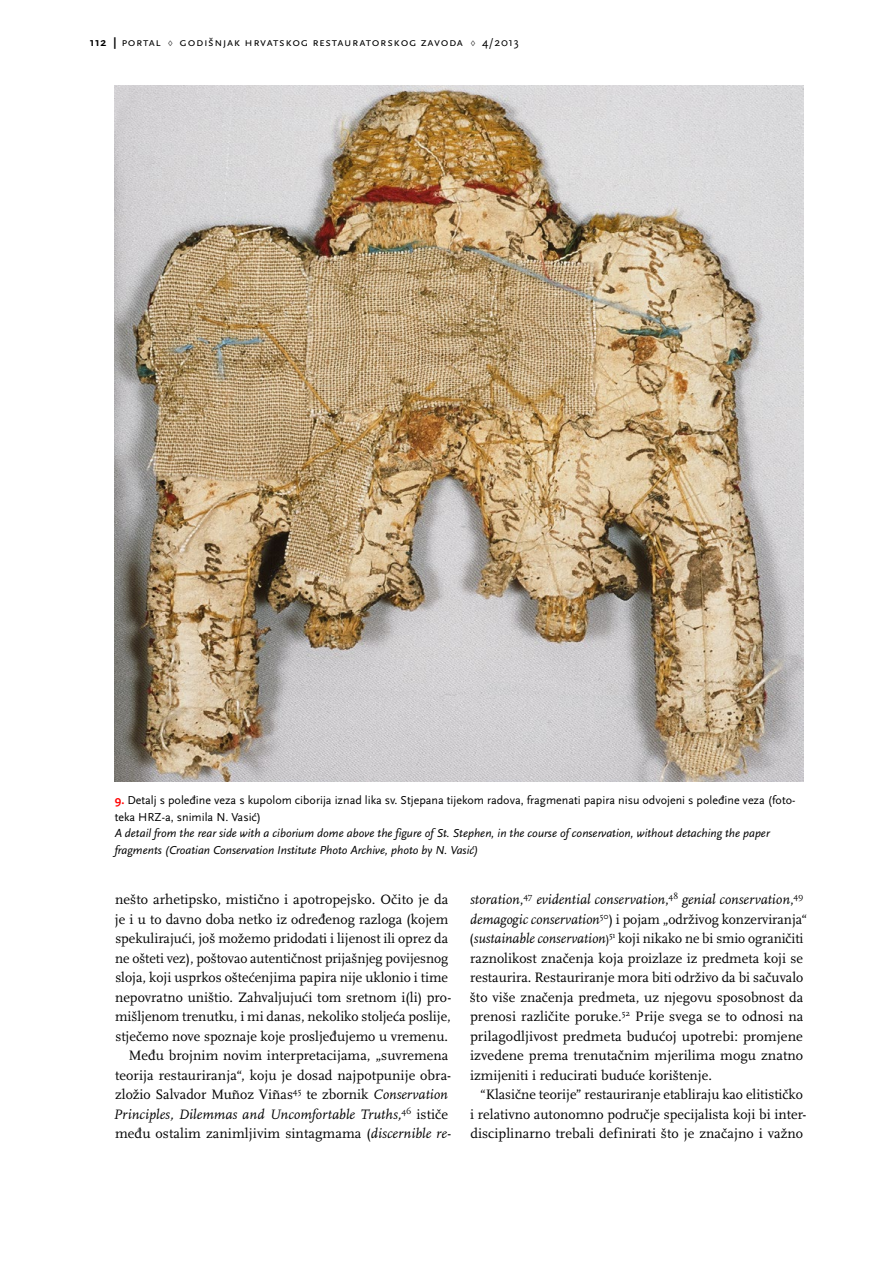
<style>
.page{position:relative;width:893px;height:1263px;background:#fff}
.page>*{position:absolute;margin:0;border:0;box-sizing:border-box;transform-origin:0 0}
.t1{font:14.25px/19.5px "Scala Pro";color:#000;text-align:right}
.t2{font:italic 12px/16.5px "Scala Sans Pro";color:#000}
.t3{font:12px/16.5px "Scala Sans Pro";color:#000}
.t4{font:12px "Scala Sans Pro";letter-spacing:.05em;color:#000}
.s1{font-weight:700}
.s2{font-family:"Scala Pro"}
.s3{font-weight:700;color:#f00}
.s4{font-style:italic}
.s5{font-size:12px}
</style>
<div class="page">
<img style="left:115px;top:85px;width:689px;height:696px">
<p class="t4" style="left:90px;top:35px;width:431px"><span class="s1">112 |</span> portal <span class="s2">♢</span> Godišnjak Hrvatskog restauratorskog zavoda <span class="s2">♢</span> 4/2013</p>
<p class="t3" style="left:115px;top:792px;width:682px"><span class="s3">9.</span> Detalj s poleđine veza s kupolom ciborija iznad lika sv. Stjepana tijekom radova, fragmenati papira nisu odvojeni s poleđine veza (foto&shy;teka HRZ-a, snimila N. Vasić)</p>
<p class="t2" style="left:115px;top:825px;width:656px">A detail from the rear side with a ciborium dome above the figure of St. Stephen, in the course of conservation, without detaching the paper fragments (Croatian Conservation Institute Photo Archive, photo by N. Vasić)</p>
<p class="t1" style="left:114px;top:890px;width:339px">nešto arhetipsko, mistično i apotropejsko. Očito je da je i u to davno doba netko iz određenog razloga (kojem spekulirajući, još možemo pridodati i lijenost ili oprez da ne ošteti vez), poštovao autentičnost prijašnjeg povijesnog sloja, koji usprkos oštećenjima papira nije uklonio i time nepovratno uništio. Zahvaljujući tom sretnom i(li) pro&shy;mišljenom trenutku, i mi danas, nekoliko stoljeća poslije, stječemo nove spoznaje koje prosljeđujemo u vremenu.<br>Među brojnim novim interpretacijama, „suvremena teorija restauriranja“, koju je dosad najpotpunije obra&shy;zložio Salvador Muñoz Viñas<sup>45</sup> te zbornik <span class="s4">Conservation Principles, Dilemmas and Uncomfortable Truths,</span><sup>46</sup> ističe među ostalim zanimljivim sintagmama (<span class="s4">discernible re-</span></p>
<p class="t1" style="left:470px;top:890px;width:339px;text-align:left"><span class="s4">storation</span>,<sup>47</sup> <span class="s4">evidential conservation</span>,<sup>48</sup> <span class="s4">genial conservation</span>,<sup>49 </sup><span class="s4">demagogic conservation</span><sup>50</sup>) i pojam „održivog konzerviranja“ (<span class="s4">sustainable conservation</span><span class="s5">)</span><sup>51</sup> koji nikako ne bi smio ograničiti raznolikost značenja koja proizlaze iz predmeta koji se restaurira. Restauriranje mora biti održivo da bi sačuvalo što više značenja predmeta, uz njegovu sposobnost da prenosi različite poruke.<sup>52</sup> Prije svega se to odnosi na prilagodljivost predmeta budućoj upotrebi: promjene izvedene prema trenutačnim mjerilima mogu znatno izmijeniti i reducirati buduće korištenje.</p>
<p class="t1" style="left:470px;top:1085px;width:338px;text-align:center">“Klasične teorije” restauriranje etabliraju kao elitističko<br>i relativno autonomno područje specijalista koji bi inter&shy;disciplinarno trebali definirati što je značajno i važno</p>
</div>
